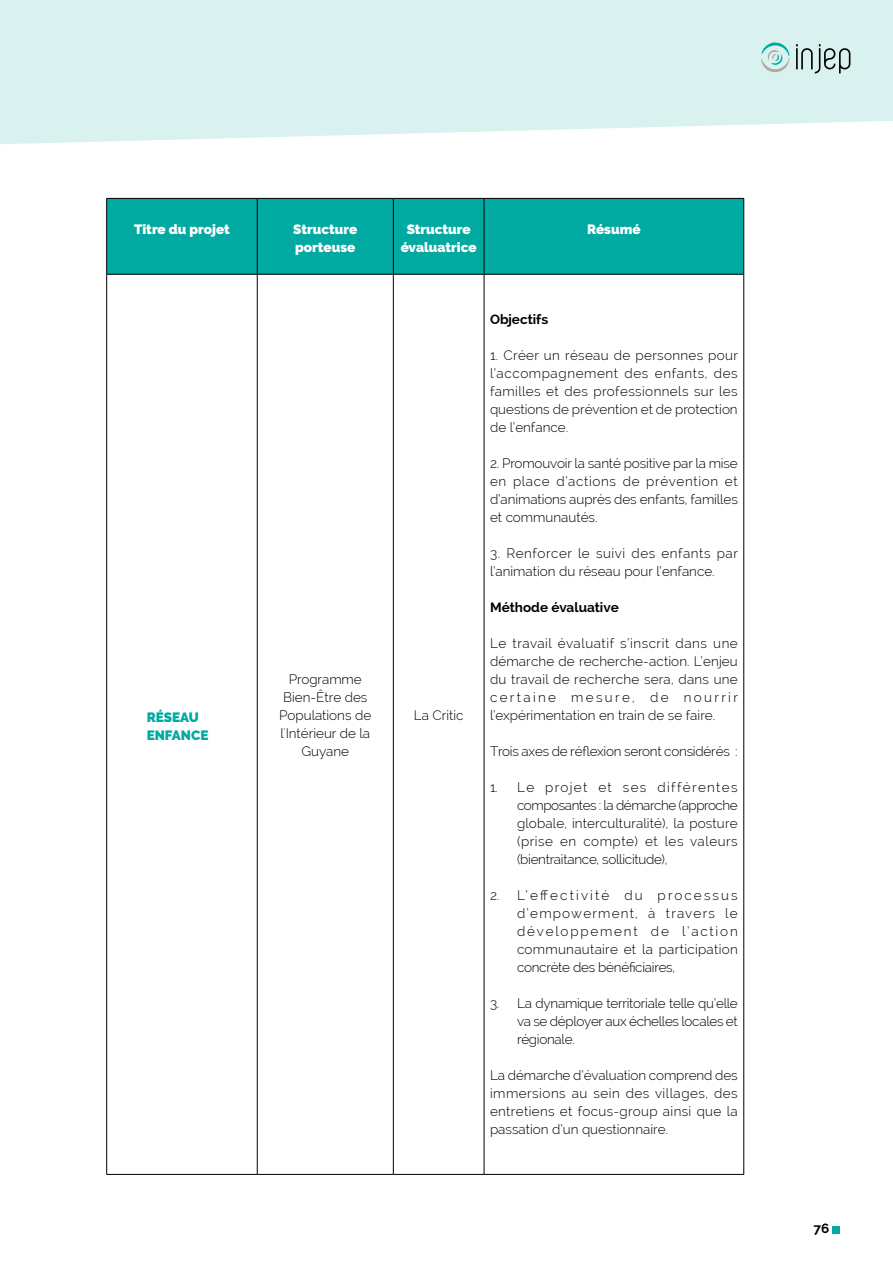
<style>
.page{position:relative;width:893px;height:1263px;background:#fff}
.page>*{position:absolute;margin:0;border:0;box-sizing:border-box;transform-origin:0 0}
.t1{font:300 13.5px/18px "Raleway";color:#000;text-align:justify}
.t2{font:900 13.5px/18px "Raleway";color:#fff}
.t3{font:700 13.5px "Raleway";color:#000}
.t4{font:900 13.5px/18px "Raleway";color:#00aaa1}
</style>
<div class="page">
<svg style="left:0;top:0;width:893px;height:144px;background:#dcf3f1"></svg>
<svg style="left:796px;top:44px;width:54px;height:29px;background:#aabdbc"></svg>
<svg style="left:761px;top:42px;width:29px;height:33px"></svg>
<div style="left:832px;top:1226px;width:8px;height:7px;background:#00aaa1"></div>
<div style="left:107px;top:199px;width:636px;height:75px;background:#00aaa1"></div>
<hr style="left:106px;top:198px;width:151px;height:1px;background:#000">
<hr style="left:106px;top:199px;width:1px;height:75px;background:#000">
<hr style="left:257px;top:198px;width:136px;height:1px;background:#000">
<hr style="left:257px;top:199px;width:1px;height:75px;background:#000">
<hr style="left:393px;top:198px;width:91px;height:1px;background:#000">
<hr style="left:393px;top:199px;width:1px;height:75px;background:#000">
<hr style="left:484px;top:198px;width:260px;height:1px;background:#000">
<hr style="left:484px;top:199px;width:1px;height:75px;background:#000">
<hr style="left:743px;top:199px;width:1px;height:75px;background:#000">
<hr style="left:106px;top:274px;width:151px;height:1px;background:#000">
<hr style="left:257px;top:274px;width:136px;height:1px;background:#000">
<hr style="left:393px;top:274px;width:91px;height:1px;background:#000">
<hr style="left:484px;top:274px;width:260px;height:1px;background:#000">
<hr style="left:257px;top:275px;width:1px;height:899px;background:#000">
<hr style="left:393px;top:275px;width:1px;height:899px;background:#000">
<hr style="left:484px;top:275px;width:1px;height:899px;background:#000">
<hr style="left:106px;top:275px;width:1px;height:899px;background:#000">
<hr style="left:743px;top:275px;width:1px;height:899px;background:#000">
<hr style="left:106px;top:1174px;width:151px;height:1px;background:#000">
<hr style="left:257px;top:1174px;width:136px;height:1px;background:#000">
<hr style="left:393px;top:1174px;width:91px;height:1px;background:#000">
<hr style="left:484px;top:1174px;width:260px;height:1px;background:#000">
<p class="t2" style="left:134px;top:220px;width:97px">Titre du projet</p>
<p class="t2" style="left:293px;top:220px;width:66px">Structure porteuse</p>
<p class="t2" style="left:401px;top:220px;width:78px;text-align:center">Structure évaluatrice</p>
<p class="t2" style="left:587px;top:220px;width:55px">Résumé</p>
<p class="t4" style="left:147px;top:708px;width:63px">RÉSEAU<br>ENFANCE</p>
<p class="t1" style="left:279px;top:670px;width:93px;text-align:center">Programme<br>Bien-Être des<br>Populations de l'Intérieur de la<br>Guyane</p>
<p class="t1" style="left:414px;top:706px;width:51px">La Critic</p>
<p class="t3" style="left:490px;top:312px;width:60px">Objectifs</p>
<p class="t1" style="left:490px;top:346px;width:250px">1. Créer un réseau de personnes pour l’accompagnement des enfants, des familles et des professionnels sur les questions de prévention et de protection de l’enfance.</p>
<p class="t1" style="left:490px;top:454px;width:249px">2. Promouvoir la santé positive par la mise en place d’actions de prévention et d’animations auprès des enfants, familles et communautés.</p>
<p class="t1" style="left:490px;top:544px;width:249px">3. Renforcer le suivi des enfants par l’animation du réseau pour l’enfance.</p>
<p class="t3" style="left:490px;top:599px;width:130px">Méthode évaluative</p>
<p class="t1" style="left:490px;top:634px;width:249px">Le travail évaluatif s’inscrit dans une démarche de recherche-action. L’enjeu du travail de recherche sera, dans une certaine mesure, de nourrir l’expérimentation en train de se faire.</p>
<p class="t1" style="left:490px;top:742px;width:249px">Trois axes de réflexion seront considérés :</p>
<p class="t1" style="left:517px;top:778px;width:222px;text-indent:-27px">1. Le projet et ses différentes composantes : la démarche (approche globale, interculturalité), la posture (prise en compte) et les valeurs (bientraitance, sollicitude),</p>
<p class="t1" style="left:517px;top:886px;width:222px;text-indent:-27px">2. L’effectivité du processus d’empowerment, à travers le développement de l’action communautaire et la participation concrète des bénéficiaires,</p>
<p class="t1" style="left:517px;top:994px;width:222px;text-indent:-27px">3. La dynamique territoriale telle qu’elle va se déployer aux échelles locales et régionale.</p>
<p class="t1" style="left:490px;top:1066px;width:249px">La démarche d’évaluation comprend des immersions au sein des villages, des entretiens et focus-group ainsi que la passation d’un questionnaire.</p>
<p class="t3" style="left:813px;top:1221px;width:17px">76</p>
</div>
